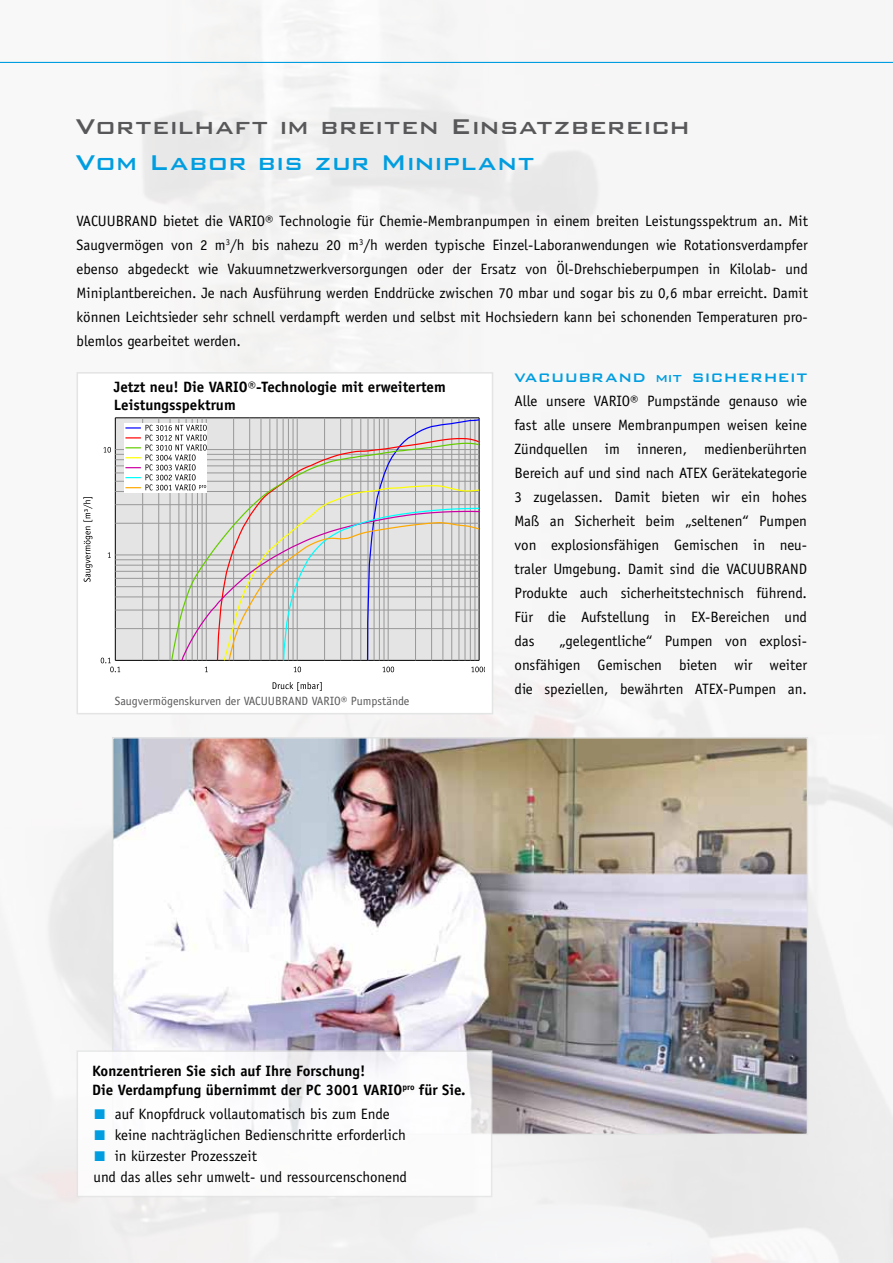
<style>
.page{position:relative;width:893px;height:1263px;background:#fff}
.page>*{position:absolute;margin:0;border:0;box-sizing:border-box;transform-origin:0 0}
.t1{font:500 28.5px "Bank Gothic BT";letter-spacing:.005em;color:#58585a}
.t2{font:500 28.5px "Bank Gothic BT";letter-spacing:-.005em;color:#009ee0}
.t3{font:500 16.5px "Bank Gothic BT";letter-spacing:-.015em;color:#009ee0}
.t4{font:15px/24px "Officina Sans";color:#000;text-align:justify}
.t5{font:700 15px/18px "Officina Sans";color:#000}
.t6{font:12px "Officina Sans";color:#58585a}
.s1{font-family:"Arial";font-size:21px;color:#009ee0}
</style>
<div class="page">
<hr style="left:0;top:62px;width:893px;height:1px;background:#009ee0">
<img style="left:115px;top:740px;width:690px;height:392px">
<div style="left:77px;top:372px;width:416px;height:342px;background:#fff;border:2px solid #e3e4e4"></div>
<div style="left:77px;top:1050px;width:415px;height:147px;background:#fff;border:2px solid #e3e4e4"></div>
<div style="left:115px;top:418px;width:364px;height:242px;background:#e4e4e4"></div>
<hr style="left:115px;top:418px;width:1px;height:242px;background:#000">
<hr style="left:115px;top:628px;width:364px;height:1px;background:#989898">
<hr style="left:115px;top:610px;width:364px;height:1px;background:#989898">
<hr style="left:115px;top:597px;width:364px;height:1px;background:#989898">
<hr style="left:115px;top:586px;width:364px;height:1px;background:#989898">
<hr style="left:115px;top:578px;width:364px;height:1px;background:#989898">
<hr style="left:115px;top:571px;width:364px;height:1px;background:#989898">
<hr style="left:115px;top:565px;width:364px;height:1px;background:#989898">
<hr style="left:115px;top:559px;width:364px;height:1px;background:#989898">
<hr style="left:115px;top:555px;width:364px;height:1px;background:#989898">
<hr style="left:115px;top:523px;width:364px;height:1px;background:#989898">
<hr style="left:115px;top:504px;width:364px;height:1px;background:#989898">
<hr style="left:115px;top:491px;width:364px;height:1px;background:#989898">
<hr style="left:115px;top:481px;width:364px;height:1px;background:#989898">
<hr style="left:115px;top:473px;width:364px;height:1px;background:#989898">
<hr style="left:115px;top:466px;width:364px;height:1px;background:#989898">
<hr style="left:115px;top:459px;width:364px;height:1px;background:#989898">
<hr style="left:115px;top:454px;width:364px;height:1px;background:#989898">
<hr style="left:115px;top:449px;width:364px;height:1px;background:#989898">
<svg style="left:103px;top:447px;width:8px;height:6px"></svg>
<svg style="left:83px;top:497px;width:9px;height:85px"></svg>
<hr style="left:115px;top:660px;width:364px;height:1px;background:#000">
<hr style="left:115px;top:418px;width:364px;height:1px;background:#000">
<svg style="left:101px;top:658px;width:19px;height:14px"></svg>
<hr style="left:142px;top:418px;width:1px;height:242px;background:#989898">
<hr style="left:158px;top:418px;width:1px;height:242px;background:#989898">
<hr style="left:170px;top:418px;width:1px;height:242px;background:#989898">
<hr style="left:179px;top:418px;width:1px;height:242px;background:#989898">
<hr style="left:186px;top:418px;width:1px;height:242px;background:#989898">
<hr style="left:192px;top:418px;width:1px;height:242px;background:#989898">
<hr style="left:197px;top:418px;width:1px;height:242px;background:#989898">
<hr style="left:202px;top:418px;width:1px;height:242px;background:#989898">
<hr style="left:206px;top:418px;width:1px;height:242px;background:#989898">
<svg style="left:273px;top:682px;width:49px;height:9px"></svg>
<svg style="left:170px;top:453px;width:58px;height:208px"></svg>
<svg style="left:180px;top:510px;width:48px;height:151px"></svg>
<svg style="left:228px;top:418px;width:257px;height:254px"></svg>
<svg style="left:124px;top:423px;width:83px;height:69px"></svg>
<svg style="left:125px;top:425px;width:82px;height:65px;background:#dddcdc"></svg>
<h1 class="t1" style="left:76px;top:112px;width:616px">Vorteilhaft im breiten Einsatzbereich</h1>
<h1 class="t2" style="left:76px;top:148px;width:460px">Vom Labor bis zur Miniplant</h1>
<p class="t4" style="left:77px;top:209px;width:733px">VACUUBRAND bietet die VARIO® Technologie für Chemie-Membranpumpen in einem breiten Leistungsspektrum an. Mit Saugvermögen von 2 m<sup>3</sup>/h bis nahezu 20 m<sup>3</sup>/h werden typische Einzel-Laboranwendungen wie Rotationsverdampfer ebenso abgedeckt wie Vakuumnetzwerkversorgungen oder der Ersatz von Öl-Drehschieberpumpen in Kilolab- und Miniplantbereichen. Je nach Ausführung werden Enddrücke zwischen 70 mbar und sogar bis zu 0,6 mbar erreicht. Damit können Leichtsieder sehr schnell verdampft werden und selbst mit Hochsiedern kann bei schonenden Temperaturen pro&shy;blemlos gearbeitet werden.</p>
<p class="t5" style="left:114px;top:378px;width:333px">Jetzt neu! Die VARIO®-Technologie mit erweitertem<br>Leistungsspektrum</p>
<p class="t6" style="left:115px;top:694px;width:296px">Saugvermögenskurven der VACUUBRAND VARIO® Pumpstände</p>
<p class="t3" style="left:514px;top:368px;width:294px">VACUUBRAND mit SICHERHEIT</p>
<p class="t4" style="left:514px;top:389px;width:294px">Alle unsere VARIO® Pumpstände genauso wie fast alle unsere Membranpumpen weisen keine Zündquellen im inneren, medienberührten Bereich auf und sind nach ATEX Gerätekategorie 3 zugelassen. Damit bieten wir ein hohes Maß an Sicherheit beim „seltenen“ Pumpen von explosionsfähigen Gemischen in neu&shy;traler Umgebung. Damit sind die VACUUBRAND Produkte auch sicherheitstechnisch führend.<br>Für die Aufstellung in EX-Bereichen und das</p>
<p class="t4" style="left:514px;top:629px;width:294px;text-indent:45px">„gelegentliche“ Pumpen von explosi&shy;onsfähigen Gemischen bieten wir weiter die speziellen, bewährten ATEX-Pumpen an.</p>
<p class="t5" style="left:92px;top:1061px;width:375px;line-height:19.5px">Konzentrieren Sie sich auf Ihre Forschung!<br>Die Verdampfung übernimmt der PC 3001 VARIO<sup>pro</sup> für Sie.</p>
<p class="t4" style="left:94px;top:1102px;width:298px"><span class="s1">■</span> auf Knopfdruck vollautomatisch bis zum Ende</p>
<p class="t4" style="left:94px;top:1123px;width:314px"><span class="s1">■</span> keine nachträglichen Bedienschritte erforderlich</p>
<p class="t4" style="left:94px;top:1145px;width:315px;line-height:21px"><span class="s1">■</span> in kürzester Prozesszeit<br>und das alles sehr umwelt- und ressourcenschonend</p>
</div>
